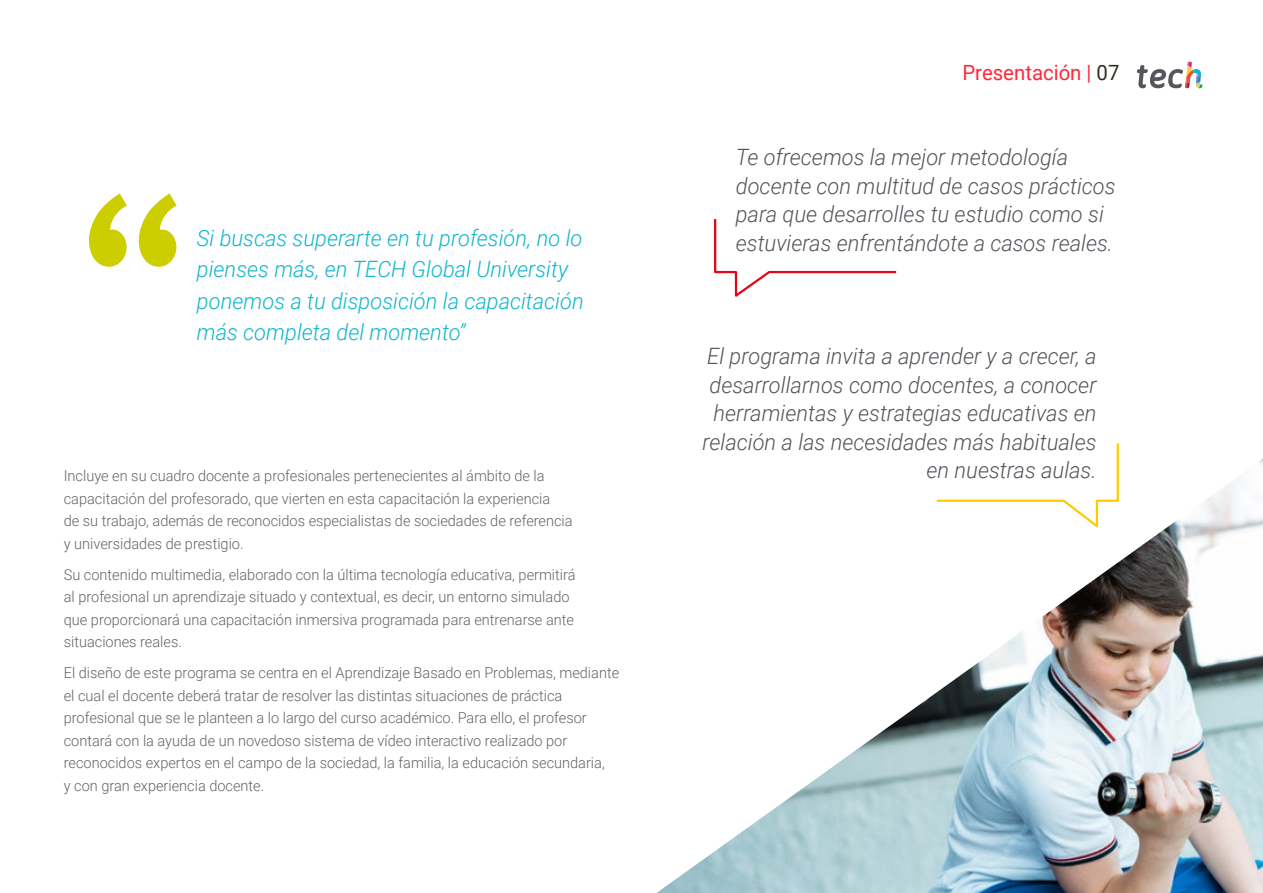
<style>
.page{position:relative;width:1263px;height:893px;background:#fff}
.page>*{position:absolute;margin:0;border:0;box-sizing:border-box;transform-origin:0 0}
.t1{font:italic 300 22.5px/28.5px "Roboto";color:#52555b;text-align:right}
.t2{font:italic 300 22.5px/31.5px "Roboto";color:#0fb6cf}
.t3{font:21px "Roboto";color:#ff293a}
.t4{font:300 15px/22.5px "Roboto";color:#61646a}
.s1{color:#312e20}
</style>
<div class="page">
<svg style="left:89px;top:194px;width:88px;height:73px"></svg>
<img style="left:657px;top:459px;width:606px;height:434px">
<svg style="left:1137px;top:62px;width:65px;height:27px"></svg>
<svg style="left:714px;top:219px;width:183px;height:78px"></svg>
<h1 class="t2" style="left:197px;top:221px;width:388px">Si buscas superarte en tu profesión, no lo pienses más, en TECH Global University ponemos a tu disposición la capacitación más completa del momento”</h1>
<p class="t4" style="left:64px;top:464px;width:510px">Incluye en su cuadro docente a profesionales pertenecientes al ámbito de la capacitación del profesorado, que vierten en esta capacitación la experiencia<br>de su trabajo, además de reconocidos especialistas de sociedades de referencia y universidades de prestigio.</p>
<p class="t4" style="left:64px;top:562px;width:513px">Su contenido multimedia, elaborado con la última tecnología educativa, permitirá al profesional un aprendizaje situado y contextual, es decir, un entorno simulado que proporcionará una capacitación inmersiva programada para entrenarse ante situaciones reales.</p>
<p class="t4" style="left:64px;top:661px;width:557px">El diseño de este programa se centra en el Aprendizaje Basado en Problemas, mediante el cual el docente deberá tratar de resolver las distintas situaciones de práctica profesional que se le planteen a lo largo del curso académico. Para ello, el profesor contará con la ayuda de un novedoso sistema de vídeo interactivo realizado por reconocidos expertos en el campo de la sociedad, la familia, la educación secundaria,<br>y con gran experiencia docente.</p>
<h2 class="t3" style="left:962px;top:57px;width:159px">Presentación | <span class="s1">07</span></h2>
<h1 class="t1" style="left:736px;top:142px;width:381px;text-align:left">Te ofrecemos la mejor metodología docente con multitud de casos prácticos para que desarrolles tu estudio como si estuvieras enfrentándote a casos reales.</h1>
<h1 class="t1" style="left:702px;top:341px;width:396px">El programa invita a aprender y a crecer, a desarrollarnos como docentes, a conocer herramientas y estrategias educativas en relación a las necesidades más habituales en nuestras aulas.</h1>
</div>
